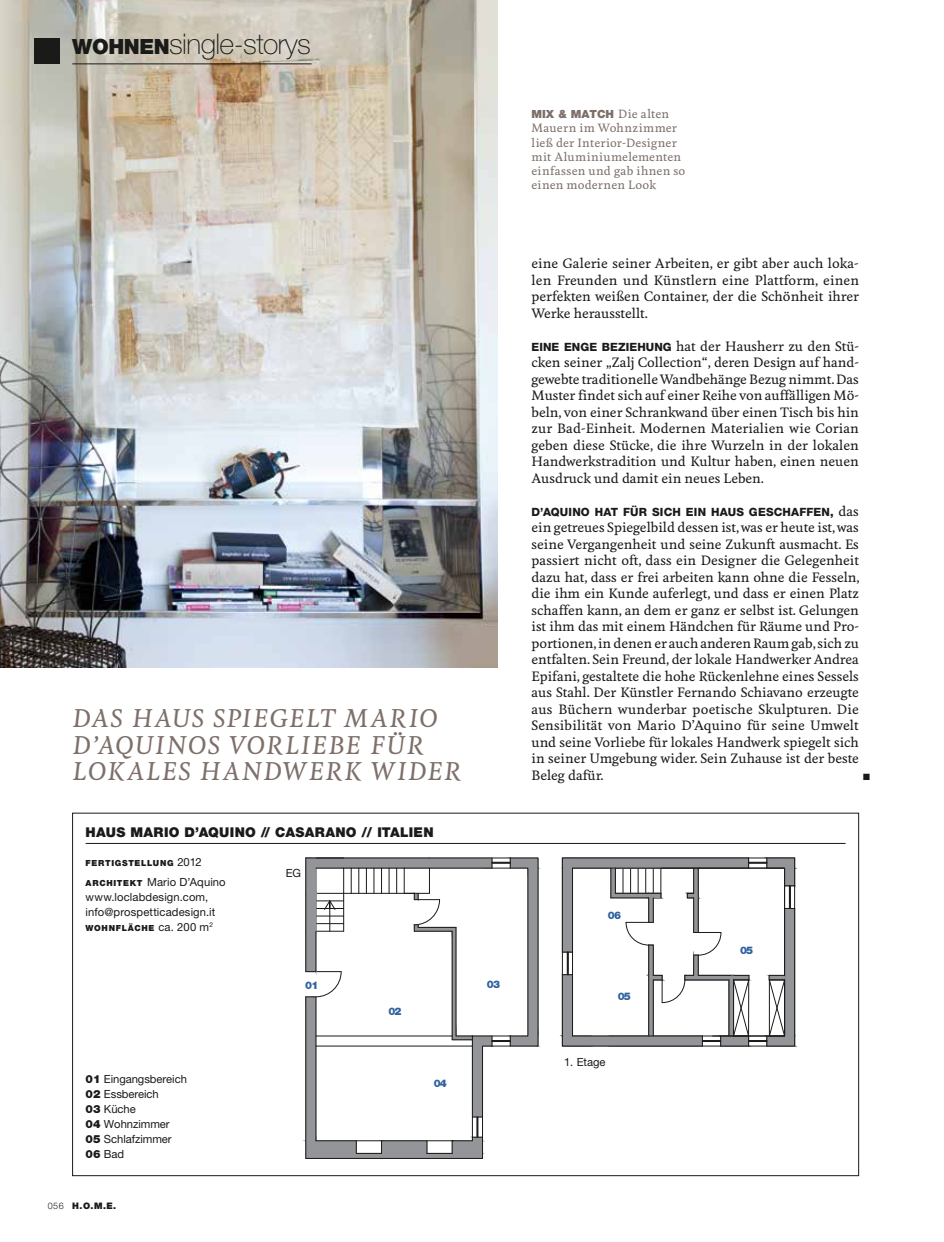
<style>
.page{position:relative;width:944px;height:1242px;background:#fff}
.page>*{position:absolute;margin:0;border:0;box-sizing:border-box;transform-origin:0 0}
.t1{font:100 28.5px "Helvetica Neue CELT";letter-spacing:-.02em;color:#1a1a18}
.t2{font:italic 500 24px/26.2px "Feijoa";letter-spacing:.08em;color:#7d6f69}
.t3{font:900 13.5px "Helvetica Neue CELT";letter-spacing:.02em;color:#1a1a18}
.t4{font:500 12.75px/16.5px "Feijoa";color:#1a1a18;text-align:justify}
.t5{font:800 11.4px "Helvetica Neue CELT";letter-spacing:.015em;color:#1a1a18}
.t6{font:11.25px/15px "Helvetica Neue CELT";letter-spacing:-.005em;color:#1a1a18}
.t7{font:500 11.25px/14.2px "Feijoa";letter-spacing:.02em;color:#7d6f69}
.t8{font:900 11.25px "Helvetica Neue CELT";color:#7d6f69}
.t9{font:900 10.5px "Helvetica Neue CELT";letter-spacing:-.08em;color:#31629e}
.t10{font:900 9px "Helvetica Neue CELT";color:#1a1a18}
.t11{font:9px "Zapf Dingbats";color:#1a1a18}
.t12{font:900 8.4px "Helvetica Neue CELT";letter-spacing:.08em;color:#1a1a18}
.s1{font-weight:900;font-size:21px}
.s2{font-weight:400;font-size:11.25px}
.s3{font-weight:900;font-size:8.4px}
.s4{font-weight:900}
.s5{font-weight:300}
.s6{font-family:"Feijoa";font-weight:500}
.s7{font-family:"Helvetica Neue CELT";font-weight:800;font-size:11.4px}
.s8{font-family:"Feijoa";font-weight:500;font-size:12.75px}
</style>
<div class="page">
<hr style="left:86px;top:843px;width:760px;height:1px;background:#1a1a18">
<img style="left:0;top:0;width:497px;height:668px">
<svg style="left:302px;top:857px;width:237px;height:302px"></svg>
<svg style="left:562px;top:857px;width:233px;height:190px"></svg>
<hr style="left:611px;top:868px;width:1px;height:30px;background:#1a1a18">
<div style="left:34px;top:39px;width:26px;height:25px;background:#1a1a18"></div>
<hr style="left:72px;top:64px;width:240px;height:1px;background:#1a1a18">
<h1 class="t1" style="left:72px;top:27px;width:240px"><span class="s1">WOHNEN</span>single-storys</h1>
<h2 class="t2" style="left:73px;top:706px;width:390px">DAS HAUS SPIEGELT MARIO<br>D’AQUINOS VORLIEBE FÜR<br>LOKALES HANDWERK WIDER</h2>
<p class="t3" style="left:86px;top:823px;width:350px">HAUS MARIO D’AQUINO // CASARANO // ITALIEN</p>
<p class="t12" style="left:86px;top:858px;width:118px">FERTIGSTELLUNG <span class="s2">2012</span></p>
<p class="t6" style="left:86px;top:874px;width:142px"><span class="s3">ARCHITEKT</span> Mario D’Aquino www.loclabdesign.com, info@prospetticadesign.it</p>
<p class="t12" style="left:86px;top:922px;width:129px">WOHNFLÄCHE <span class="s2">ca. 200 m</span><sup>2</sup></p>
<p class="t6" style="left:286px;top:865px;width:17px">EG</p>
<p class="t9" style="left:305px;top:978px;width:15px">01</p>
<p class="t9" style="left:487px;top:977px;width:15px">03</p>
<p class="t6" style="left:86px;top:1072px;width:103px"><span class="s4">01</span> Eingangsbereich<br><span class="s4">02</span> Essbereich<br><span class="s4">03</span> Küche<br><span class="s4">04</span> Wohnzimmer<br><span class="s4">05</span> Schlafzimmer<br><span class="s4">06</span> Bad</p>
<p class="t10" style="left:48px;top:1200px;width:70px"><span class="s5">056</span> H.O.M.E.</p>
<p class="t9" style="left:388px;top:1004px;width:15px">02</p>
<p class="t9" style="left:434px;top:1076px;width:15px">04</p>
<p class="t8" style="left:531px;top:107px;width:139px">MIX &amp; MATCH <span class="s6">Die alten</span></p>
<p class="t7" style="left:531px;top:122px;width:155px">Mauern im Wohnzimmer ließ der Interior-Designer mit Aluminiumelementen einfassen und gab ihnen so einen modernen Look</p>
<p class="t4" style="left:531px;top:256px;width:329px">eine Galerie seiner Arbeiten, er gibt aber auch loka&shy;len Freunden und Künstlern eine Plattform, einen perfekten weißen Container, der die Schönheit ihrer Werke herausstellt.</p>
<p class="t4" style="left:531px;top:338px;width:329px"><span class="s7">EINE ENGE BEZIEHUNG</span> hat der Hausherr zu den Stü&shy;cken seiner „Zalj Collection“, deren Design auf hand&shy;gewebte traditionelle Wandbehänge Bezug nimmt. Das Muster findet sich auf einer Reihe von auffälligen Mö&shy;beln, von einer Schrankwand über einen Tisch bis hin zur Bad-Einheit. Modernen Materialien wie Corian geben diese Stücke, die ihre Wurzeln in der lokalen Handwerkstradition und Kultur haben, einen neuen Ausdruck und damit ein neues Leben.</p>
<p class="t5" style="left:531px;top:505px;width:329px">D’AQUINO HAT FÜR SICH EIN HAUS GESCHAFFEN, <span class="s8">das</span></p>
<p class="t4" style="left:532px;top:520px;width:330px">ein getreues Spiegelbild dessen ist, was er heute ist, was seine Vergangenheit und seine Zukunft ausmacht. Es passiert nicht oft, dass ein Designer die Gelegenheit dazu hat, dass er frei arbeiten kann ohne die Fesseln, die ihm ein Kunde auferlegt, und dass er einen Platz schaffen kann, an dem er ganz er selbst ist. Gelungen ist ihm das mit einem Händchen für Räume und Pro&shy;portionen, in denen er auch anderen Raum gab, sich zu entfalten. Sein Freund, der lokale Handwerker Andrea Epifani, gestaltete die hohe Rückenlehne eines Sessels aus Stahl. Der Künstler Fernando Schiavano erzeugte aus Büchern wunderbar poetische Skulpturen. Die Sensibilität von Mario D’Aquino für seine Umwelt und seine Vorliebe für lokales Handwerk spiegelt sich in seiner Umgebung wider. Sein Zuhause ist der beste Beleg dafür.</p>
<p class="t11" style="left:863px;top:772px;width:8px">■</p>
<p class="t9" style="left:608px;top:909px;width:15px">06</p>
<p class="t9" style="left:618px;top:990px;width:15px">05</p>
<p class="t6" style="left:564px;top:1054px;width:43px">1. Etage</p>
<p class="t9" style="left:740px;top:944px;width:15px">05</p>
</div>
